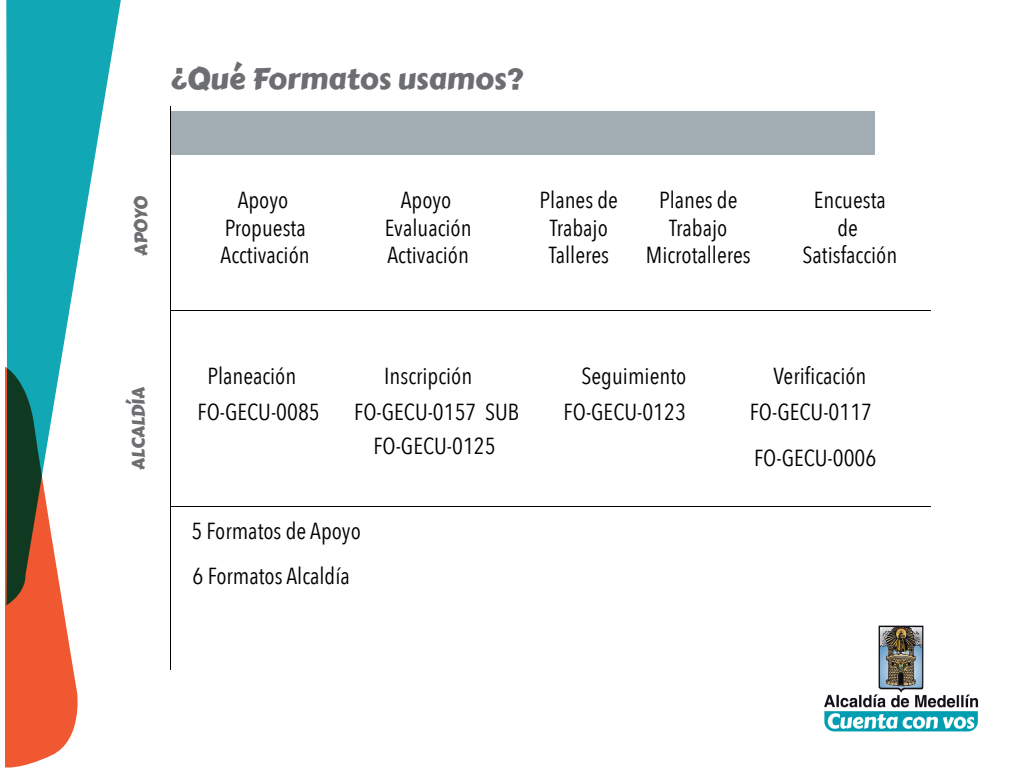
<style>
.page{position:relative;width:1024px;height:768px;background:#fff}
.page>*{position:absolute;margin:0;border:0;box-sizing:border-box;transform-origin:0 0}
.t1{font:29.7px "Carter One";color:#6d6e71}
.t2{font:23.2px/27.8px "Avenir Next Condensed";color:#000;text-align:center}
.t3{font:17.7px "Carter One";color:#6d6e71}
</style>
<div class="page">
<svg style="left:5px;top:367px;width:73px;height:401px;background:#f16e4c"></svg>
<svg style="left:6px;top:0;width:115px;height:605px;fill:#12a7b5"></svg>
<img style="left:824px;top:625px;width:155px;height:107px">
<div style="left:170px;top:111px;width:705px;height:44px;background:#a2acb3"></div>
<hr style="left:170px;top:310px;width:761px;height:1px;background:#000">
<hr style="left:170px;top:506px;width:761px;height:1px;background:#000">
<hr style="left:170px;top:106px;width:1px;height:564px;background:#000">
<p class="t1" style="left:170px;top:57px;width:355px">¿Qué Formatos usamos?</p>
<p class="t3" style="left:128px;top:256px;width:62px;rotate:-90deg">APOYO</p>
<p class="t2" style="left:221px;top:185px;width:91px">Apoyo<br>Propuesta<br>Acctivación</p>
<p class="t2" style="left:385px;top:185px;width:88px">Apoyo<br>Evaluación<br>Activación</p>
<p class="t2" style="left:540px;top:185px;width:80px">Planes de<br>Trabajo<br>Talleres</p>
<p class="t2" style="left:646px;top:185px;width:106px">Planes de<br>Trabajo<br>Microtalleres</p>
<p class="t2" style="left:803px;top:185px;width:96px">Encuesta de<br>Satisfacción</p>
<p class="t3" style="left:125px;top:470px;width:85px;rotate:-90deg">ALCALDÍA</p>
<p class="t2" style="left:207px;top:361px;width:90px">Planeación</p>
<p class="t2" style="left:384px;top:361px;width:90px">Inscripción</p>
<p class="t2" style="left:581px;top:361px;width:106px">Seguimiento</p>
<p class="t2" style="left:198px;top:396px;width:124px">FO-GECU-0085</p>
<p class="t2" style="left:354px;top:396px;width:166px">FO-GECU-0157 SUB</p>
<p class="t2" style="left:564px;top:396px;width:124px">FO-GECU-0123</p>
<p class="t2" style="left:373px;top:431px;width:124px">FO-GECU-0125</p>
<p class="t2" style="left:191px;top:508px;width:171px;line-height:45px;text-align:left">5 Formatos de Apoyo<br>6 Formatos Alcaldía</p>
<p class="t2" style="left:750px;top:356px;width:124px;line-height:36px;text-align:right">Verificación<br>FO-GECU-0117</p>
<p class="t2" style="left:754px;top:442px;width:124px">FO-GECU-0006</p>
</div>
